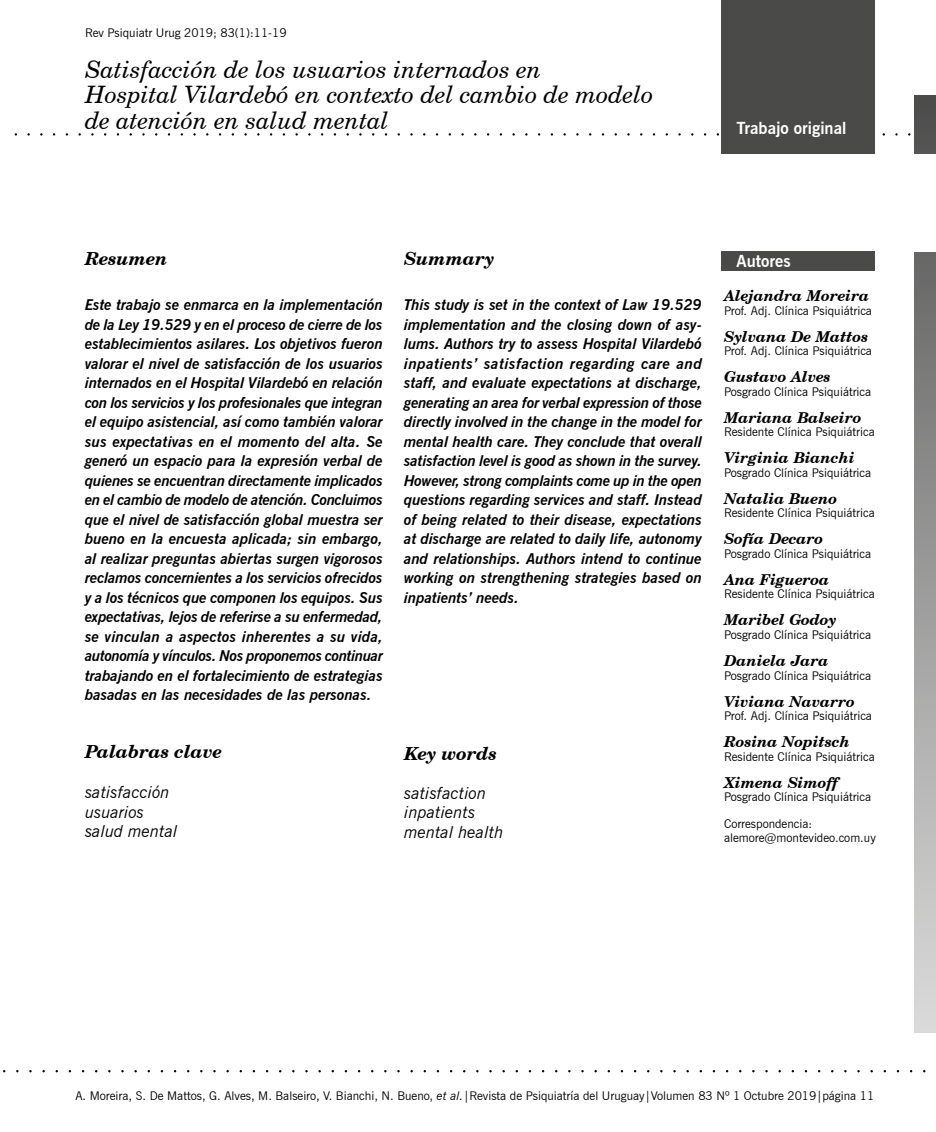
<style>
.page{position:relative;width:936px;height:1132px;background:#fff}
.page>*{position:absolute;margin:0;border:0;box-sizing:border-box;transform-origin:0 0}
.t1{font:italic 24px/25.5px "Century Schoolbook BT";color:#000}
.t2{font:italic 700 18px "Century Schoolbook BT";color:#000}
.t3{font:italic 16.5px/19.5px "News Gothic BT";color:#000}
.t4{font:700 16.5px "News Gothic BT";color:#fff}
.t5{font:italic 700 15px/19.5px "News Gothic BT";color:#000;text-align:justify}
.t6{font:italic 700 15px "Century Schoolbook BT";color:#000}
.t7{font:12px/13.5px "News Gothic BT";color:#000}
.s1{font-style:italic}
</style>
<div class="page">
<div style="left:721px;top:251px;width:153px;height:20px;background:#4a4a49"></div>
<svg style="left:914px;top:95px;width:21px;height:936px;background:#9d9c9c"></svg>
<div style="left:721px;top:0;width:153px;height:154px;background:#4a4a49"></div>
<div style="left:903px;top:154px;width:32px;height:97px;background:#fff"></div>
<p class="t7" style="left:85px;top:26px;width:203px">Rev Psiquiatr Urug 2019; 83(1):11-19</p>
<h1 class="t1" style="left:85px;top:56px;width:569px">Satisfacción de los usuarios internados en<br>Hospital Vilardebó en contexto del cambio de modelo de atención en salud mental</h1>
<p class="t4" style="left:736px;top:118px;width:111px">Trabajo original</p>
<p class="t2" style="left:85px;top:247px;width:84px">Resumen</p>
<p class="t5" style="left:85px;top:295px;width:299px">Este trabajo se enmarca en la implementación de la Ley 19.529 y en el proceso de cierre de los establecimientos asilares. Los objetivos fueron valorar el nivel de satisfacción de los usuarios internados en el Hospital Vilardebó en relación con los servicios y los profesionales que integran el equipo asistencial, así como también valorar sus expectativas en el momento del alta. Se generó un espacio para la expresión verbal de quienes se encuentran directamente implicados en el cambio de modelo de atención. Concluimos que el nivel de satisfacción global muestra ser bueno en la encuesta aplicada; sin embargo, al realizar preguntas abiertas surgen vigorosos reclamos concernientes a los servicios ofrecidos y a los técnicos que componen los equipos. Sus expectativas, lejos de referirse a su enfermedad, se vinculan a aspectos inherentes a su vida, autonomía y vínculos. Nos proponemos continuar trabajando en el fortalecimiento de estrategias basadas en las necesidades de las personas.</p>
<p class="t2" style="left:85px;top:740px;width:138px">Palabras clave</p>
<p class="t3" style="left:85px;top:782px;width:94px">satisfacción usuarios salud mental</p>
<p class="t2" style="left:404px;top:247px;width:92px">Summary</p>
<p class="t5" style="left:404px;top:295px;width:299px">This study is set in the context of Law 19.529 implementation and the closing down of asy&shy;lums. Authors try to assess Hospital Vilardebó inpatients’ satisfaction regarding care and staff, and evaluate expectations at discharge, generating an area for verbal expression of those directly involved in the change in the model for mental health care. They conclude that overall satisfaction level is good as shown in the survey.<br>However, strong complaints come up in the open questions regarding services and staff. Instead of being related to their disease, expectations at discharge are related to daily life, autonomy and relationships. Authors intend to continue working on strengthening strategies based on inpatients’ needs.</p>
<p class="t2" style="left:404px;top:741px;width:95px">Key words</p>
<p class="t3" style="left:404px;top:782px;width:101px">satisfaction inpatients mental health</p>
<p class="t4" style="left:736px;top:250px;width:56px">Autores</p>
<p class="t6" style="left:724px;top:286px;width:147px">Alejandra Moreira</p>
<p class="t7" style="left:724px;top:303px;width:149px">Prof. Adj. Clínica Psiquiátrica</p>
<p class="t6" style="left:724px;top:327px;width:146px">Sylvana De Mattos</p>
<p class="t7" style="left:724px;top:344px;width:149px">Prof. Adj. Clínica Psiquiátrica</p>
<p class="t6" style="left:724px;top:367px;width:108px">Gustavo Alves</p>
<p class="t7" style="left:724px;top:384px;width:149px">Posgrado Clínica Psiquiátrica</p>
<p class="t6" style="left:724px;top:408px;width:139px">Mariana Balseiro</p>
<p class="t7" style="left:724px;top:425px;width:152px">Residente Clínica Psiquiátrica</p>
<p class="t6" style="left:724px;top:448px;width:132px">Virginia Bianchi</p>
<p class="t7" style="left:724px;top:465px;width:149px">Posgrado Clínica Psiquiátrica</p>
<p class="t6" style="left:724px;top:489px;width:115px">Natalia Bueno</p>
<p class="t7" style="left:724px;top:506px;width:152px">Residente Clínica Psiquiátrica</p>
<p class="t6" style="left:724px;top:529px;width:101px">Sofía Decaro</p>
<p class="t7" style="left:724px;top:546px;width:149px">Posgrado Clínica Psiquiátrica</p>
<p class="t6" style="left:724px;top:570px;width:107px">Ana Figueroa</p>
<p class="t7" style="left:724px;top:587px;width:152px">Residente Clínica Psiquiátrica</p>
<p class="t6" style="left:724px;top:610px;width:114px">Maribel Godoy</p>
<p class="t7" style="left:724px;top:627px;width:149px">Posgrado Clínica Psiquiátrica</p>
<p class="t6" style="left:724px;top:651px;width:106px">Daniela Jara</p>
<p class="t7" style="left:724px;top:668px;width:149px">Posgrado Clínica Psiquiátrica</p>
<p class="t6" style="left:724px;top:691px;width:132px">Viviana Navarro</p>
<p class="t7" style="left:724px;top:708px;width:149px">Prof. Adj. Clínica Psiquiátrica</p>
<p class="t6" style="left:724px;top:732px;width:127px">Rosina Nopitsch</p>
<p class="t7" style="left:724px;top:749px;width:152px">Residente Clínica Psiquiátrica</p>
<p class="t6" style="left:724px;top:772px;width:116px">Ximena Simoff</p>
<p class="t7" style="left:724px;top:789px;width:149px">Posgrado Clínica Psiquiátrica</p>
<p class="t7" style="left:724px;top:816px;width:153px">Correspondencia: alemore@montevideo.com.uy</p>
<p class="t7" style="left:75px;top:1088px;width:800px">A. Moreira, S. De Mattos, G. Alves, M. Balseiro, V. Bianchi, N. Bueno, <span class="s1">et al.</span>|Revista de Psiquiatría del Uruguay|Volumen 83 Nº 1 Octubre 2019|página 11</p>
</div>
